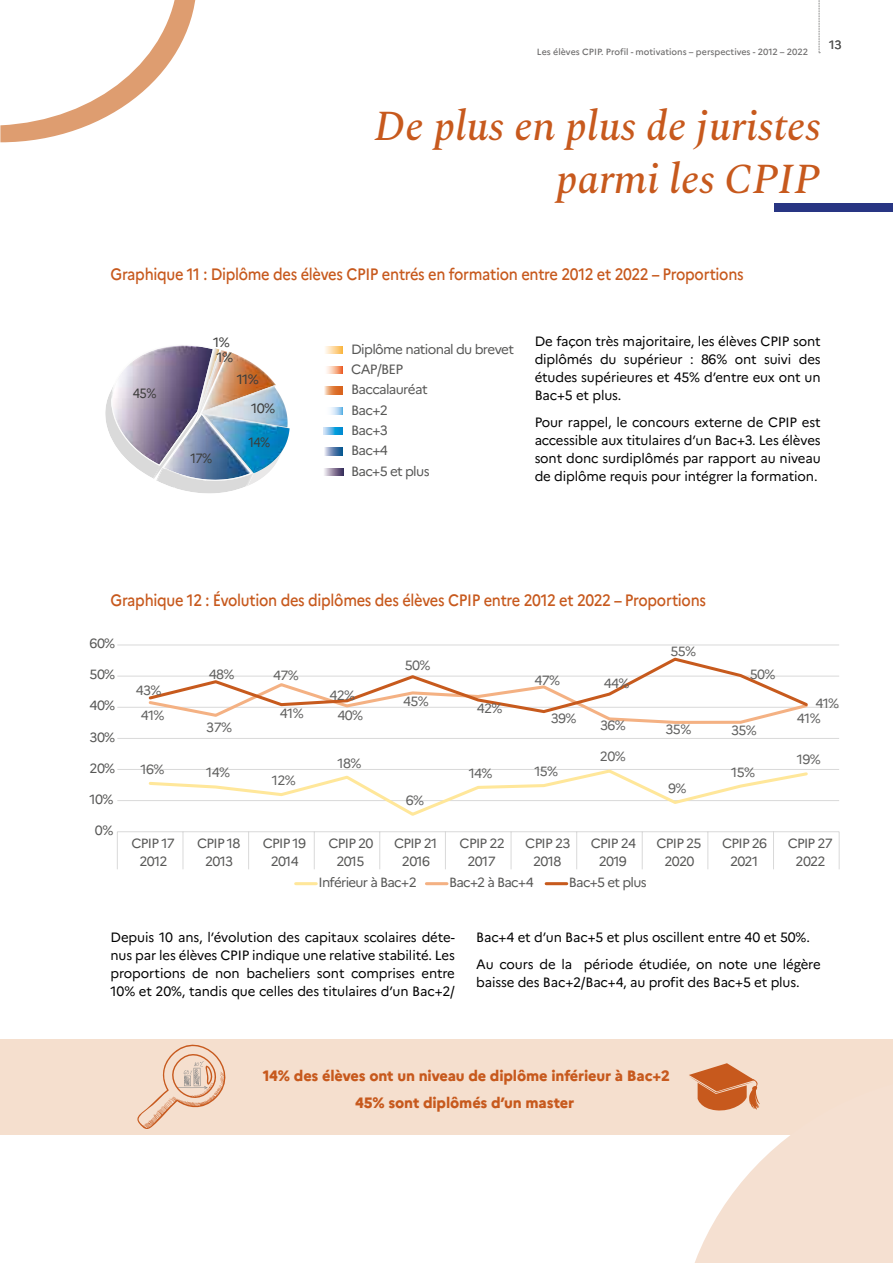
<style>
.page{position:relative;width:893px;height:1263px;background:#fff}
.page>*{position:absolute;margin:0;border:0;box-sizing:border-box;transform-origin:0 0}
.t1{font:italic 500 42px/52.5px "Spectral";color:#c7591d;text-align:right}
.t2{font:500 16.5px "Marianne";letter-spacing:-.02em;color:#c7591d;scale:.89 1}
.t3{font:800 15px/26.5px "Marianne";letter-spacing:-.01em;color:#c7591d;text-align:center}
.t4{font:13.5px/18px "Marianne";letter-spacing:-.01em;color:#000;text-align:justify}
.t5{font:13.5px "Marianne";letter-spacing:-.05em;color:#575756}
.t6{font:13.5px "Marianne";letter-spacing:-.05em;color:#3c3c3b}
.t7{font:13.5px "Marianne";letter-spacing:-.05em;color:#3c3c3b;scale:.91 1}
.t8{font:13.35px "Marianne";letter-spacing:-.05em;color:#575756}
.t9{font:13.35px "Marianne";letter-spacing:-.05em;color:#616160}
.t10{font:12px "Marianne";color:#575756}
.t11{font:500 9px "Marianne";color:#706f6f}
</style>
<div class="page">
<div style="left:1px;top:1039px;width:892px;height:95px;background:#f5dfce"></div>
<svg style="left:819px;top:0;width:1px;height:53px"></svg>
<div style="left:774px;top:203px;width:119px;height:9px;background:#283583"></div>
<svg style="left:0;top:0;width:196px;height:142px"></svg>
<img style="left:105px;top:345px;width:185px;height:148px">
<svg style="left:326px;top:367px;width:17px;height:7px"></svg>
<svg style="left:324px;top:387px;width:19px;height:7px"></svg>
<svg style="left:325px;top:346px;width:18px;height:7px"></svg>
<svg style="left:330px;top:407px;width:13px;height:7px"></svg>
<svg style="left:323px;top:428px;width:20px;height:7px"></svg>
<svg style="left:324px;top:448px;width:19px;height:7px"></svg>
<svg style="left:324px;top:468px;width:19px;height:7px"></svg>
<img style="left:109px;top:381px;width:8px;height:17px">
<img style="left:160px;top:469px;width:27px;height:20px">
<hr style="left:117px;top:644px;width:722px;height:1px;background:#d9d9d9">
<hr style="left:117px;top:676px;width:722px;height:1px;background:#d9d9d9">
<hr style="left:117px;top:707px;width:722px;height:1px;background:#d9d9d9">
<hr style="left:117px;top:738px;width:722px;height:1px;background:#d9d9d9">
<hr style="left:117px;top:769px;width:722px;height:1px;background:#d9d9d9">
<hr style="left:117px;top:800px;width:722px;height:1px;background:#d9d9d9">
<hr style="left:117px;top:831px;width:722px;height:1px;background:#d9d9d9">
<svg style="left:839px;top:832px;width:1px;height:37px"></svg>
<svg style="left:773px;top:832px;width:1px;height:37px"></svg>
<svg style="left:707px;top:832px;width:1px;height:37px"></svg>
<svg style="left:642px;top:832px;width:1px;height:37px"></svg>
<svg style="left:576px;top:832px;width:1px;height:37px"></svg>
<svg style="left:511px;top:832px;width:1px;height:37px"></svg>
<svg style="left:445px;top:832px;width:1px;height:37px"></svg>
<svg style="left:379px;top:832px;width:1px;height:37px"></svg>
<svg style="left:314px;top:832px;width:1px;height:37px"></svg>
<svg style="left:248px;top:832px;width:1px;height:37px"></svg>
<svg style="left:182px;top:832px;width:1px;height:37px"></svg>
<svg style="left:117px;top:832px;width:1px;height:37px"></svg>
<svg style="left:148px;top:769px;width:660px;height:47px"></svg>
<svg style="left:147px;top:657px;width:663px;height:67px"></svg>
<hr style="left:296px;top:882px;width:20px;height:3px;background:#ffe79a">
<hr style="left:426px;top:882px;width:21px;height:3px;background:#f4b183">
<hr style="left:546px;top:882px;width:21px;height:3px;background:#c75a1d">
<svg style="left:137px;top:1044px;width:89px;height:85px"></svg>
<svg style="left:676px;top:1063px;width:217px;height:200px"></svg>
<p class="t11" style="left:537px;top:46px;width:273px">Les élèves CPIP. Profil - motivations – perspectives - 2012 – 2022</p>
<p class="t10" style="left:829px;top:37px;width:14px">13</p>
<h1 class="t1" style="left:374px;top:97px;width:448px">De plus en plus de juristes parmi les CPIP</h1>
<p class="t2" style="left:111px;top:264px;width:713px">Graphique 11 : Diplôme des élèves CPIP entrés en formation entre 2012 et 2022 – Proportions</p>
<p class="t7" style="left:133px;top:385px;width:27px">45%</p>
<p class="t6" style="left:213px;top:334px;width:18px">1%</p>
<p class="t6" style="left:217px;top:349px;width:18px">1%</p>
<p class="t6" style="left:237px;top:371px;width:24px">11%</p>
<p class="t6" style="left:251px;top:400px;width:26px">10%</p>
<p class="t7" style="left:190px;top:450px;width:26px">17%</p>
<p class="t7" style="left:249px;top:434px;width:26px">14%</p>
<p class="t5" style="left:351px;top:340px;width:164px">Diplôme national du brevet</p>
<p class="t5" style="left:351px;top:381px;width:78px">Baccalauréat</p>
<p class="t5" style="left:351px;top:361px;width:53px">CAP/BEP</p>
<p class="t5" style="left:351px;top:401px;width:38px">Bac+2</p>
<p class="t5" style="left:351px;top:422px;width:38px">Bac+3</p>
<p class="t5" style="left:351px;top:442px;width:38px">Bac+4</p>
<p class="t5" style="left:351px;top:462px;width:80px">Bac+5 et plus</p>
<p class="t4" style="left:535px;top:332px;width:288px">De façon très majoritaire, les élèves CPIP sont diplômés du supérieur : 86% ont suivi des études supérieures et 45% d’entre eux ont un Bac+5 et plus.</p>
<p class="t4" style="left:535px;top:413px;width:288px">Pour rappel, le concours externe de CPIP est accessible aux titulaires d’un Bac+3. Les élèves sont donc surdiplômés par rapport au niveau de diplôme requis pour intégrer la formation.</p>
<p class="t2" style="left:111px;top:590px;width:671px">Graphique 12 : Évolution des diplômes des élèves CPIP entre 2012 et 2022 – Proportions</p>
<p class="t8" style="left:90px;top:635px;width:27px">60%</p>
<p class="t9" style="left:670px;top:643px;width:27px">55%</p>
<p class="t8" style="left:90px;top:666px;width:27px">50%</p>
<p class="t8" style="left:90px;top:697px;width:27px">40%</p>
<p class="t8" style="left:90px;top:729px;width:27px">30%</p>
<p class="t8" style="left:90px;top:760px;width:27px">20%</p>
<p class="t8" style="left:90px;top:791px;width:25px">10%</p>
<p class="t8" style="left:95px;top:822px;width:20px">0%</p>
<p class="t9" style="left:136px;top:682px;width:27px">43%</p>
<p class="t9" style="left:141px;top:707px;width:25px">41%</p>
<p class="t9" style="left:209px;top:666px;width:27px">48%</p>
<p class="t9" style="left:206px;top:719px;width:27px">37%</p>
<p class="t9" style="left:273px;top:667px;width:27px">47%</p>
<p class="t9" style="left:280px;top:705px;width:25px">41%</p>
<p class="t9" style="left:329px;top:687px;width:27px">42%</p>
<p class="t9" style="left:338px;top:707px;width:27px">40%</p>
<p class="t9" style="left:405px;top:657px;width:27px">50%</p>
<p class="t9" style="left:403px;top:693px;width:27px">45%</p>
<p class="t9" style="left:477px;top:700px;width:27px">42%</p>
<p class="t9" style="left:534px;top:672px;width:27px">47%</p>
<p class="t9" style="left:551px;top:710px;width:27px">39%</p>
<p class="t9" style="left:604px;top:675px;width:27px">44%</p>
<p class="t9" style="left:750px;top:666px;width:27px">50%</p>
<p class="t9" style="left:600px;top:717px;width:27px">36%</p>
<p class="t9" style="left:666px;top:721px;width:27px">35%</p>
<p class="t9" style="left:731px;top:722px;width:27px">35%</p>
<p class="t9" style="left:815px;top:695px;width:25px">41%</p>
<p class="t9" style="left:797px;top:710px;width:25px">41%</p>
<p class="t9" style="left:141px;top:761px;width:25px">16%</p>
<p class="t9" style="left:206px;top:764px;width:25px">14%</p>
<p class="t9" style="left:272px;top:772px;width:25px">12%</p>
<p class="t9" style="left:337px;top:755px;width:25px">18%</p>
<p class="t9" style="left:406px;top:792px;width:20px">6%</p>
<p class="t9" style="left:469px;top:765px;width:25px">14%</p>
<p class="t9" style="left:534px;top:763px;width:25px">15%</p>
<p class="t9" style="left:600px;top:748px;width:27px">20%</p>
<p class="t9" style="left:668px;top:780px;width:20px">9%</p>
<p class="t9" style="left:731px;top:764px;width:25px">15%</p>
<p class="t9" style="left:797px;top:751px;width:25px">19%</p>
<p class="t8" style="left:132px;top:835px;width:45px">CPIP 17</p>
<p class="t8" style="left:197px;top:835px;width:45px">CPIP 18</p>
<p class="t8" style="left:263px;top:835px;width:45px">CPIP 19</p>
<p class="t8" style="left:328px;top:835px;width:47px">CPIP 20</p>
<p class="t8" style="left:394px;top:835px;width:45px">CPIP 21</p>
<p class="t8" style="left:460px;top:835px;width:47px">CPIP 22</p>
<p class="t8" style="left:525px;top:835px;width:47px">CPIP 23</p>
<p class="t8" style="left:591px;top:835px;width:47px">CPIP 24</p>
<p class="t8" style="left:656px;top:835px;width:47px">CPIP 25</p>
<p class="t8" style="left:722px;top:835px;width:47px">CPIP 26</p>
<p class="t8" style="left:788px;top:835px;width:47px">CPIP 27</p>
<p class="t8" style="left:139px;top:853px;width:30px">2012</p>
<p class="t8" style="left:205px;top:853px;width:30px">2013</p>
<p class="t8" style="left:271px;top:853px;width:30px">2014</p>
<p class="t8" style="left:336px;top:853px;width:30px">2015</p>
<p class="t8" style="left:402px;top:853px;width:30px">2016</p>
<p class="t8" style="left:468px;top:853px;width:30px">2017</p>
<p class="t8" style="left:533px;top:853px;width:30px">2018</p>
<p class="t8" style="left:599px;top:853px;width:30px">2019</p>
<p class="t8" style="left:664px;top:853px;width:32px">2020</p>
<p class="t8" style="left:730px;top:853px;width:30px">2021</p>
<p class="t8" style="left:796px;top:853px;width:32px">2022</p>
<p class="t8" style="left:318px;top:874px;width:100px">Inférieur à Bac+2</p>
<p class="t8" style="left:449px;top:874px;width:86px">Bac+2 à Bac+4</p>
<p class="t8" style="left:569px;top:874px;width:79px">Bac+5 et plus</p>
<p class="t4" style="left:111px;top:929px;width:346px">Depuis 10 ans, l’évolution des capitaux scolaires déte&shy;nus par les élèves CPIP indique une relative stabilité. Les proportions de non bacheliers sont comprises entre 10% et 20%, tandis que celles des titulaires d’un Bac+2/</p>
<p class="t4" style="left:476px;top:924px;width:346px;line-height:26.5px">Bac+4 et d’un Bac+5 et plus oscillent entre 40 et 50%.<br>Au cours de la période étudiée, on note une légère</p>
<p class="t4" style="left:476px;top:973px;width:325px">baisse des Bac+2/Bac+4, au profit des Bac+5 et plus.</p>
<p class="t3" style="left:263px;top:1063px;width:409px">14% des élèves ont un niveau de diplôme inférieur à Bac+2<br>45% sont diplômés d’un master</p>
</div>
